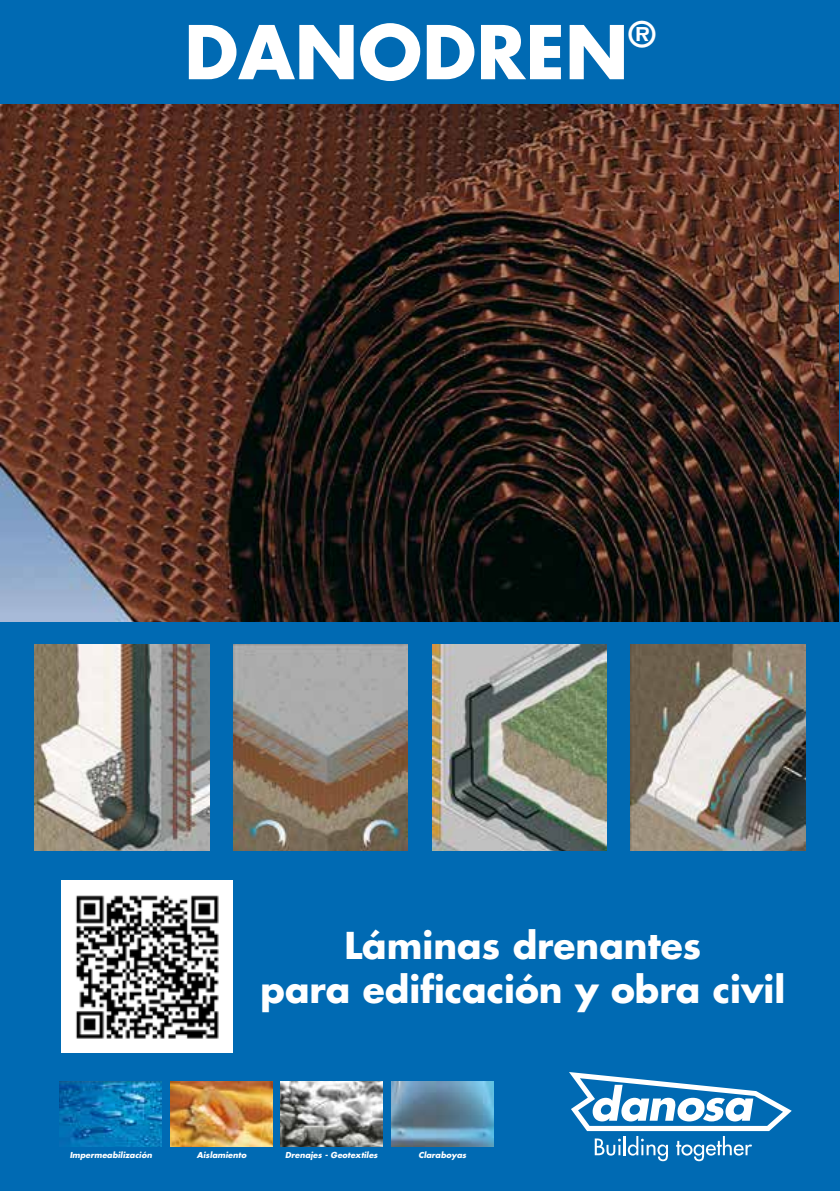
<style>
.page{position:relative;width:840px;height:1191px;background:#fff}
.page>*{position:absolute;margin:0;border:0;box-sizing:border-box;transform-origin:0 0}
.t1{font:700 72px "Futura Std";color:#fff}
.t2{font:700 36px/43.2px "Futura Std";color:#fff;text-align:center}
.t3{font:italic 700 8px "Futura Std";color:#fff}
</style>
<div class="page">
<div style="left:1px;top:1px;width:837px;height:1189px;background:#006ab3"></div>
<img style="left:0;top:105px;width:838px;height:516px">
<img style="left:60px;top:1081px;width:102px;height:65px">
<img style="left:171px;top:1081px;width:101px;height:65px">
<img style="left:280px;top:1081px;width:102px;height:65px">
<img style="left:391px;top:1081px;width:102px;height:65px">
<img style="left:35px;top:644px;width:174px;height:206px">
<img style="left:233px;top:644px;width:174px;height:206px">
<img style="left:432px;top:644px;width:174px;height:206px">
<img style="left:630px;top:644px;width:174px;height:206px">
<img style="left:61px;top:880px;width:171px;height:172px">
<svg style="left:569px;top:1072px;width:222px;height:89px"></svg>
<h1 class="t1" style="left:184px;top:4px;width:473px">DANODREN<sup>®</sup></h1>
<h2 class="t2" style="left:260px;top:924px;width:526px">Láminas drenantes<br>para edificación y obra civil</h2>
<p class="t3" style="left:70px;top:1149px;width:84px">Impermeabilización</p>
<p class="t3" style="left:197px;top:1149px;width:51px">Aislamiento</p>
<p class="t3" style="left:285px;top:1149px;width:94px">Drenajes - Geotextiles</p>
<p class="t3" style="left:418px;top:1149px;width:49px">Claraboyas</p>
</div>
